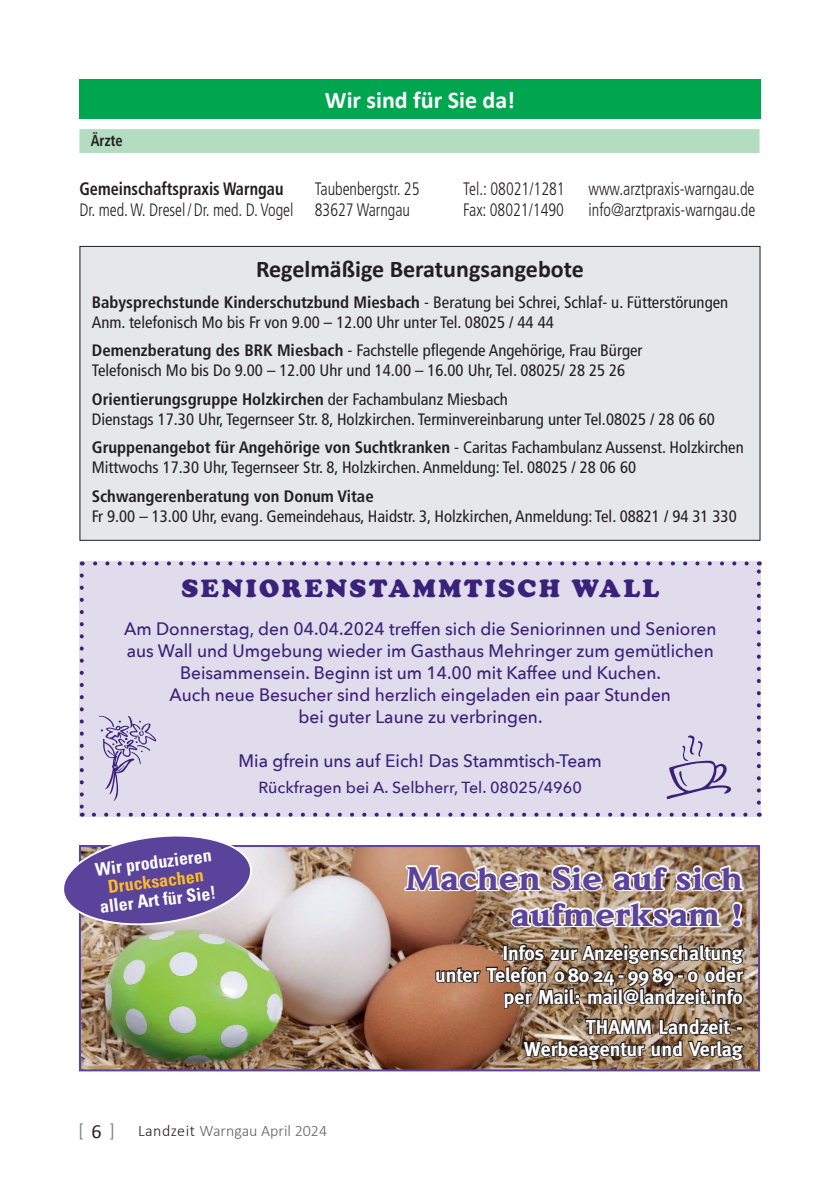
<style>
.page{position:relative;width:840px;height:1191px;background:#fff}
.page>*{position:absolute;margin:0;border:0;box-sizing:border-box;transform-origin:0 0}
.t1{font:900 32px/36px "Weidemann";color:#5a439b;text-align:right;scale:1.16 1}
.t2{font:26px "Cooper";letter-spacing:.1em;color:#3a227b}
.t3{font:700 24px "Calibri";color:#231f20}
.t4{font:700 24px "Calibri";color:#fff}
.t5{font:700 20px/22px "Meta";color:#fff;text-align:right}
.t6{font:500 18px/22px "Avenir Next";color:#3a227b;text-align:center;scale:.96 1}
.t7{font:300 condensed 18px/21.6px "Frutiger";color:#231f20;scale:.9 1}
.t8{font:700 condensed 18px "Frutiger";color:#231f20;scale:.9 1}
.t9{font:condensed 18px "Frutiger";color:#808285}
.t10{font:700 condensed 17.8px "Univers";color:#fff}
.t11{font:700 condensed 17.8px "Univers";color:#fdbb28}
.t12{font:condensed 16.6px/20px "Frutiger";color:#231f20}
.t13{font:700 condensed 16.6px "Frutiger";color:#231f20}
.t14{font:500 16px "Avenir Next";color:#3a227b}
.t15{font:300 16px "Calibri";color:#636366}
.t16{font:700 condensed 16px "Frutiger";color:#231f20;scale:.9 1}
.s1{font-weight:700}
.s2{font-family:"Calibri";font-stretch:normal;font-size:20px;color:#231f20}
.s3{color:#231f20}
</style>
<div class="page">
<div style="left:79px;top:79px;width:681px;height:40px;background:#00a54f"></div>
<div style="left:79px;top:129px;width:680px;height:24px;background:#b3dcc0"></div>
<div style="left:80px;top:246px;width:679px;height:294px;background:#e6e7e9"></div>
<img style="left:82px;top:1062px;width:674px;height:6px">
<img style="left:64px;top:561px;width:696px;height:501px">
<p class="t16" style="left:91px;top:131px;width:37px">Ärzte</p>
<p class="t8" style="left:79px;top:178px;width:228px">Gemeinschaftspraxis Warngau</p>
<p class="t7" style="left:79px;top:200px;width:239px">Dr. med. W. Dresel/Dr. med. D. Vogel</p>
<h3 class="t4" style="left:325px;top:85px;width:192px">Wir sind für Sie da!</h3>
<p class="t7" style="left:314px;top:178px;width:118px">Taubenbergstr. 25<br>83627 Warngau</p>
<p class="t7" style="left:463px;top:178px;width:114px">Tel.: 08021/1281<br>Fax: 08021/1490</p>
<p class="t7" style="left:588px;top:178px;width:187px">www.arztpraxis-warngau.de info@arztpraxis-warngau.de</p>
<h3 class="t3" style="left:256px;top:253px;width:329px">Regelmäßige Beratungsangebote</h3>
<p class="t12" style="left:92px;top:292px;width:637px"><span class="s1">Babysprechstunde Kinderschutzbund Miesbach</span> - Beratung bei Schrei, Schlaf- u. Fütterstörungen<br>Anm. telefonisch Mo bis Fr von 9.00 – 12.00 Uhr unter Tel. 08025 / 44 44</p>
<p class="t12" style="left:92px;top:340px;width:552px"><span class="s1">Demenzberatung des BRK Miesbach</span> - Fachstelle pflegende Angehörige, Frau Bürger<br>Telefonisch Mo bis Do 9.00 – 12.00 Uhr und 14.00 – 16.00 Uhr, Tel. 08025/ 28 25 26</p>
<p class="t12" style="left:92px;top:389px;width:624px"><span class="s1">Orientierungsgruppe Holzkirchen</span> der Fachambulanz Miesbach<br>Dienstags 17.30 Uhr, Tegernseer Str. 8, Holzkirchen. Terminvereinbarung unter Tel.08025 / 28 06 60</p>
<p class="t12" style="left:92px;top:437px;width:653px"><span class="s1">Gruppenangebot für Angehörige von Suchtkranken</span> - Caritas Fachambulanz Aussenst. Holzkirchen<br>Mittwochs 17.30 Uhr, Tegernseer Str. 8, Holzkirchen. Anmeldung: Tel. 08025 / 28 06 60</p>
<p class="t13" style="left:92px;top:486px;width:283px">Schwangerenberatung von Donum Vitae</p>
<p class="t12" style="left:92px;top:506px;width:646px">Fr 9.00 – 13.00 Uhr, evang. Gemeindehaus, Haidstr. 3, Holzkirchen, Anmeldung: Tel. 08821 / 94 31 330</p>
<h2 class="t2" style="left:181px;top:573px;width:471px">SENIORENSTAMMTISCH WALL</h2>
<p class="t6" style="left:124px;top:617px;width:618px">Am Donnerstag, den 04.04.2024 treffen sich die Seniorinnen und Senioren aus Wall und Umgebung wieder im Gasthaus Mehringer zum gemütlichen Beisammensein. Beginn ist um 14.00 mit Kaffee und Kuchen.<br>Auch neue Besucher sind herzlich eingeladen ein paar Stunden<br>bei guter Laune zu verbringen.</p>
<p class="t6" style="left:238px;top:749px;width:380px">Mia gfrein uns auf Eich! Das Stammtisch-Team</p>
<p class="t14" style="left:258px;top:773px;width:324px">Rückfragen bei A. Selbherr, Tel. 08025/4960</p>
<p class="t10" style="left:94px;top:858px;width:118px;rotate:-7deg">Wir produzieren</p>
<p class="t11" style="left:107px;top:876px;width:97px;rotate:-7deg">Drucksachen</p>
<p class="t10" style="left:99px;top:896px;width:118px;rotate:-7deg">aller Art für Sie!</p>
<p class="t9" style="left:78px;top:1120px;width:38px">[<span class="s2">6</span>]</p>
<p class="t15" style="left:138px;top:1120px;width:190px"><span class="s3">Landzeit</span> Warngau April 2024</p>
<h1 class="t1" style="left:405px;top:861px;width:292px">Machen Sie auf sich aufmerksam !</h1>
<p class="t5" style="left:435px;top:941px;width:309px">Infos zur Anzeigenschaltung<br>unter Telefon 0 80 24 - 99 89 - 0 oder per Mail: mail@landzeit.info</p>
<p class="t5" style="left:523px;top:1015px;width:220px">THAMM Landzeit -<br>Werbeagentur und Verlag</p>
</div>
